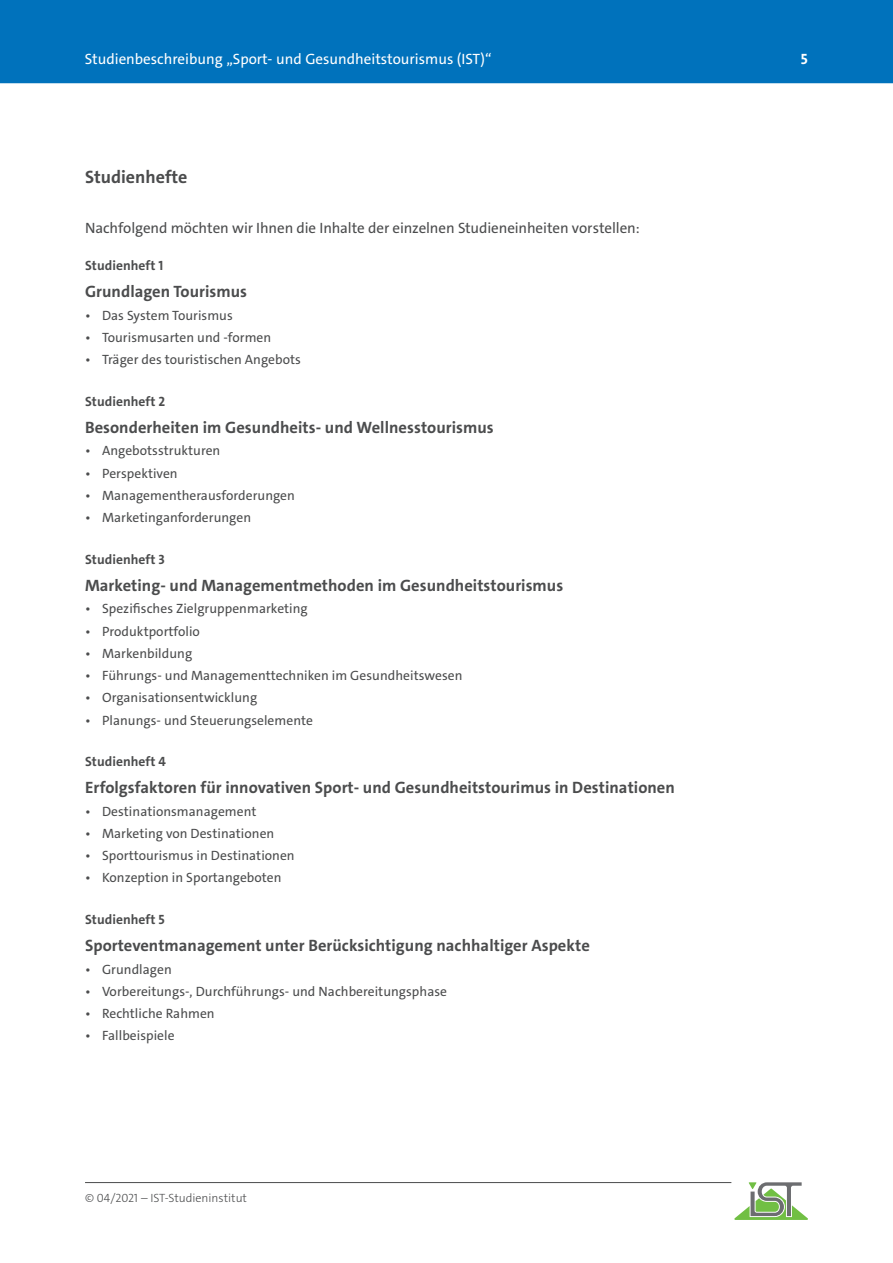
<style>
.page{position:relative;width:893px;height:1263px;background:#fff}
.page>*{position:absolute;margin:0;border:0;box-sizing:border-box;transform-origin:0 0}
.t1{font:700 18px "The Sans C4 s";color:#4b4c4d}
.t2{font:700 16.5px "The Sans C4 s";letter-spacing:.005em;color:#4b4c4d}
.t3{font:15px "The Sans C4 s";letter-spacing:-.005em;color:#4b4c4d}
.t4{font:15px "The Sans C4 s";color:#fff}
.t5{font:700 15px "The Sans C4 s";color:#fff}
.t6{font:13.5px "The Sans C4 s";letter-spacing:.005em;color:#4b4c4d}
.t7{font:700 13.5px "The Sans C4 s";letter-spacing:.005em;color:#4b4c4d}
.t8{font:300 12px "The Sans C4 s";color:#4b4c4d}
</style>
<div class="page">
<hr style="left:85px;top:1182px;width:646px;height:1px;background:#4b4c4d">
<svg style="left:734px;top:1182px;width:74px;height:38px"></svg>
<div style="left:0;top:0;width:893px;height:83px;background:#0072bc"></div>
<p class="t4" style="left:85px;top:49px;width:408px">Studienbeschreibung „Sport- und Gesundheitstourismus (IST)“</p>
<p class="t5" style="left:801px;top:49px;width:8px">5</p>
<h1 class="t1" style="left:85px;top:166px;width:104px">Studienhefte</h1>
<p class="t3" style="left:85px;top:218px;width:556px">Nachfolgend möchten wir Ihnen die Inhalte der einzelnen Studieneinheiten vorstellen:</p>
<p class="t7" style="left:85px;top:257px;width:80px">Studienheft 1</p>
<p class="t2" style="left:85px;top:281px;width:164px">Grundlagen Tourismus</p>
<p class="t6" style="left:85px;top:306px;width:149px">• Das System Tourismus</p>
<p class="t6" style="left:85px;top:329px;width:188px">• Tourismusarten und -formen</p>
<p class="t6" style="left:85px;top:351px;width:217px">• Träger des touristischen Angebots</p>
<p class="t7" style="left:85px;top:393px;width:82px">Studienheft 2</p>
<p class="t2" style="left:85px;top:417px;width:410px">Besonderheiten im Gesundheits- und Wellnesstourismus</p>
<p class="t6" style="left:85px;top:442px;width:137px">• Angebotsstrukturen</p>
<p class="t6" style="left:85px;top:464px;width:94px">• Perspektiven</p>
<p class="t6" style="left:85px;top:487px;width:211px">• Managementherausforderungen</p>
<p class="t6" style="left:85px;top:509px;width:168px">• Marketinganforderungen</p>
<p class="t7" style="left:85px;top:551px;width:81px">Studienheft 3</p>
<p class="t2" style="left:85px;top:575px;width:480px">Marketing- und Managementmethoden im Gesundheitstourismus</p>
<p class="t6" style="left:85px;top:600px;width:224px">• Spezifisches Zielgruppenmarketing</p>
<p class="t6" style="left:85px;top:622px;width:116px">• Produktportfolio</p>
<p class="t6" style="left:85px;top:644px;width:109px">• Markenbildung</p>
<p class="t6" style="left:85px;top:667px;width:379px">• Führungs- und Managementtechniken im Gesundheitswesen</p>
<p class="t6" style="left:85px;top:689px;width:174px">• Organisationsentwicklung</p>
<p class="t6" style="left:85px;top:711px;width:229px">• Planungs- und Steuerungselemente</p>
<p class="t7" style="left:85px;top:753px;width:83px">Studienheft 4</p>
<p class="t2" style="left:85px;top:777px;width:591px">Erfolgsfaktoren für innovativen Sport- und Gesundheitstourimus in Destinationen</p>
<p class="t6" style="left:85px;top:802px;width:173px">• Destinationsmanagement</p>
<p class="t6" style="left:85px;top:825px;width:191px">• Marketing von Destinationen</p>
<p class="t6" style="left:85px;top:847px;width:211px">• Sporttourismus in Destinationen</p>
<p class="t6" style="left:85px;top:869px;width:198px">• Konzeption in Sportangeboten</p>
<p class="t7" style="left:85px;top:911px;width:81px">Studienheft 5</p>
<p class="t2" style="left:85px;top:935px;width:506px">Sporteventmanagement unter Berücksichtigung nachhaltiger Aspekte</p>
<p class="t6" style="left:85px;top:960px;width:88px">• Grundlagen</p>
<p class="t6" style="left:85px;top:983px;width:364px">• Vorbereitungs-, Durchführungs- und Nachbereitungsphase</p>
<p class="t6" style="left:85px;top:1005px;width:131px">• Rechtliche Rahmen</p>
<p class="t6" style="left:85px;top:1027px;width:91px">• Fallbeispiele</p>
<p class="t8" style="left:85px;top:1190px;width:163px">© 04/2021 – IST-Studieninstitut</p>
</div>
